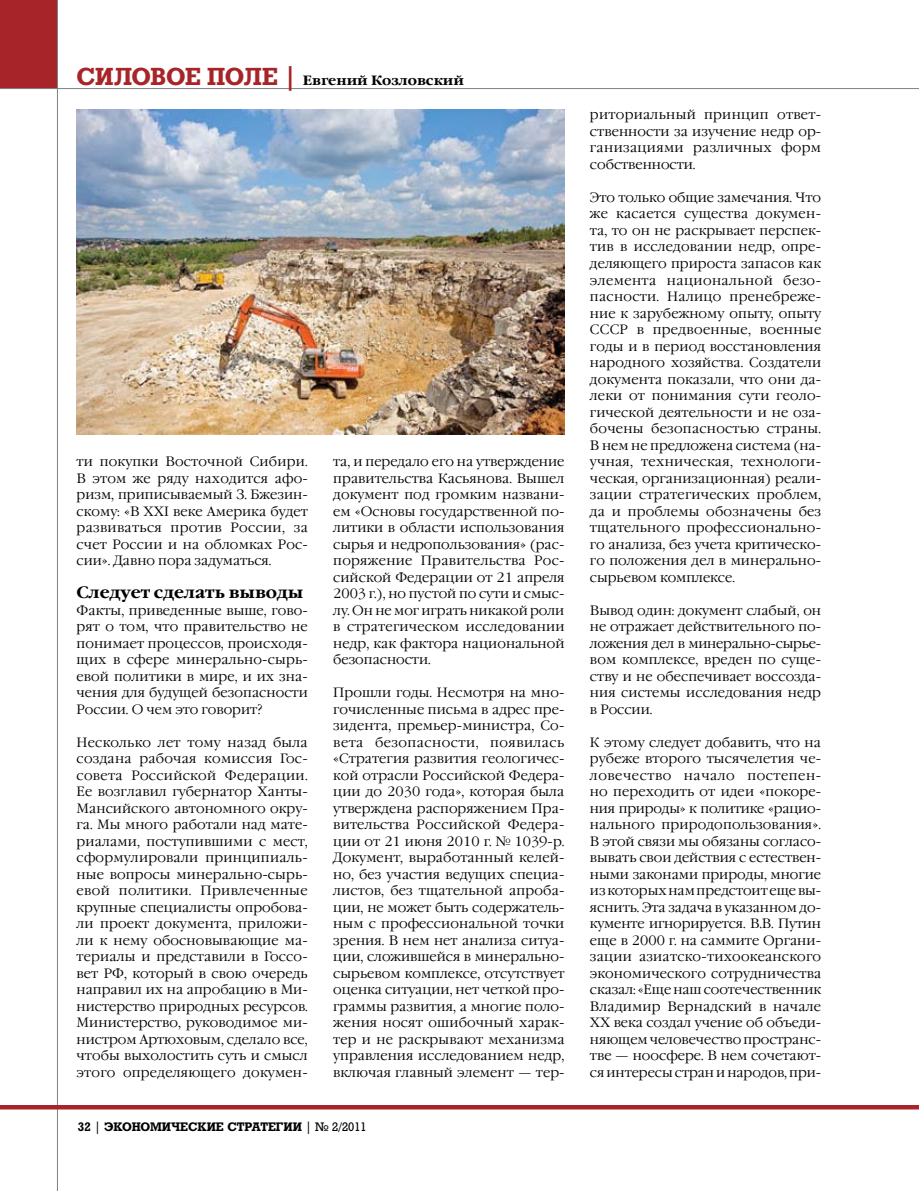
<style>
.page{position:relative;width:919px;height:1191px;background:#fff}
.page>*{position:absolute;margin:0;border:0;box-sizing:border-box;transform-origin:0 0}
.t1{font:700 16.5px "Garamond C";color:#000}
.t2{font:300 13.5px/16.5px "Garamond C";letter-spacing:.005em;color:#000;text-align:justify}
.t3{font:700 13.5px "Garamond C";color:#000}
.t4{font:700 12px "Rodeo";color:#000}
.s1{font-family:"Rodeo";font-size:24px;color:#a72428}
.s2{font-weight:400}
</style>
<div class="page">
<div style="left:0;top:0;width:58px;height:89px;background:#a72428"></div>
<hr style="left:57px;top:0;width:1px;height:1191px;background:#808284">
<hr style="left:0;top:88px;width:918px;height:1px;background:#808284">
<hr style="left:0;top:1105px;width:918px;height:4px;background:#a72428">
<img style="left:77px;top:109px;width:487px;height:325px">
<p class="t3" style="left:77px;top:73px;width:389px"><span class="s1">СИЛОВОЕ ПОЛЕ |</span> Евгений Козловский</p>
<p class="t2" style="left:77px;top:454px;width:233px">ти покупки Восточной Сибири.<br>В этом же ряду находится афо&shy;ризм, приписываемый З. Бжезин&shy;скому: «В XXI веке Америка будет развиваться против России, за счет России и на обломках Рос&shy;сии». Давно пора задуматься.</p>
<p class="t1" style="left:77px;top:583px;width:228px">Следует сделать выводы</p>
<p class="t2" style="left:77px;top:602px;width:233px">Факты, приведенные выше, гово&shy;рят о том, что правительство не понимает процессов, происходя&shy;щих в сфере минерально-сырь&shy;евой политики в мире, и их зна&shy;чения для будущей безопасности России. О чем это говорит?</p>
<p class="t2" style="left:77px;top:734px;width:233px">Несколько лет тому назад была создана рабочая комиссия Гос&shy;совета Российской Федерации.<br>Ее возглавил губернатор Ханты-Мансийского автономного окру&shy;га. Мы много работали над мате&shy;риалами, поступившими с мест, сформулировали принципиаль&shy;ные вопросы минерально-сырь&shy;евой политики. Привлеченные крупные специалисты опробова&shy;ли проект документа, приложи&shy;ли к нему обосновывающие ма&shy;териалы и представили в Госсо&shy;вет РФ, который в свою очередь направил их на апробацию в Ми&shy;нистерство природных ресурсов.<br>Министерство, руководимое ми&shy;нистром Артюховым, сделало все, чтобы выхолостить суть и смысл этого определяющего докумен-</p>
<p class="t2" style="left:333px;top:454px;width:233px">та, и передало его на утверждение правительства Касьянова. Вышел документ под громким названи&shy;ем «Основы государственной по&shy;литики в области использования сырья и недропользования» (рас&shy;поряжение Правительства Рос&shy;сийской Федерации от 21 апреля 2003 г.), но пустой по сути и смыс&shy;лу. Он не мог играть никакой роли в стратегическом исследовании недр, как фактора национальной безопасности.</p>
<p class="t2" style="left:333px;top:685px;width:233px">Прошли годы. Несмотря на мно&shy;гочисленные письма в адрес пре&shy;зидента, премьер-министра, Со&shy;вета безопасности, появилась «Стратегия развития геологичес&shy;кой отрасли Российской Федера&shy;ции до 2030 года», которая была утверждена распоряжением Пра&shy;вительства Российской Федера&shy;ции от 21 июня 2010 г. № 1039-р.<br>Документ, выработанный келей&shy;но, без участия ведущих специа&shy;листов, без тщательной апроба&shy;ции, не может быть содержатель&shy;ным с профессиональной точки зрения. В нем нет анализа ситуа&shy;ции, сложившейся в минерально&shy;сырьевом комплексе, отсутствует оценка ситуации, нет четкой про&shy;граммы развития, а многие поло&shy;жения носят ошибочный харак&shy;тер и не раскрывают механизма управления исследованием недр, включая главный элемент — тер-</p>
<p class="t4" style="left:78px;top:1119px;width:290px">32 <span class="s2">|</span> ЭКОНОМИЧЕСКИЕ СТРАТЕГИИ <span class="s2">| № 2/2011</span></p>
<p class="t2" style="left:590px;top:107px;width:233px">риториальный принцип ответ&shy;ственности за изучение недр ор&shy;ганизациями различных форм собственности.</p>
<p class="t2" style="left:590px;top:190px;width:233px">Это только общие замечания. Что же касается существа докумен&shy;та, то он не раскрывает перспек&shy;тив в исследовании недр, опре&shy;деляющего прироста запасов как элемента национальной безо&shy;пасности. Налицо пренебреже&shy;ние к зарубежному опыту, опыту СССР в предвоенные, военные годы и в период восстановления народного хозяйства. Создатели документа показали, что они да&shy;леки от понимания сути геоло&shy;гической деятельности и не оза&shy;бочены безопасностью страны.<br>В нем не предложена система (на&shy;учная, техническая, технологи&shy;ческая, организационная) реали&shy;зации стратегических проблем, да и проблемы обозначены без тщательного профессионально&shy;го анализа, без учета критическо&shy;го положения дел в минерально&shy;сырьевом комплексе.</p>
<p class="t2" style="left:590px;top:602px;width:233px">Вывод один: документ слабый, он не отражает действительного по&shy;ложения дел в минерально-сырье&shy;вом комплексе, вреден по суще&shy;ству и не обеспечивает воссозда&shy;ния системы исследования недр в России.</p>
<p class="t2" style="left:590px;top:734px;width:233px">К этому следует добавить, что на рубеже второго тысячелетия че&shy;ловечество начало постепен&shy;но переходить от идеи «покоре&shy;ния природы» к политике «рацио&shy;нального природопользования».<br>В этой связи мы обязаны согласо&shy;вывать свои действия с естествен&shy;ными законами природы, многие из которых нам предстоит еще вы&shy;яснить. Эта задача в указанном до&shy;кументе игнорируется. В.В. Путин еще в 2000 г. на саммите Органи&shy;зации азиатско-тихоокеанского экономического сотрудничества сказал: «Еще наш соотечественник Владимир Вернадский в начале XX века создал учение об объеди&shy;няющем человечество пространс&shy;тве — ноосфере. В нем сочетают&shy;ся интересы стран и народов, при-</p>
</div>
